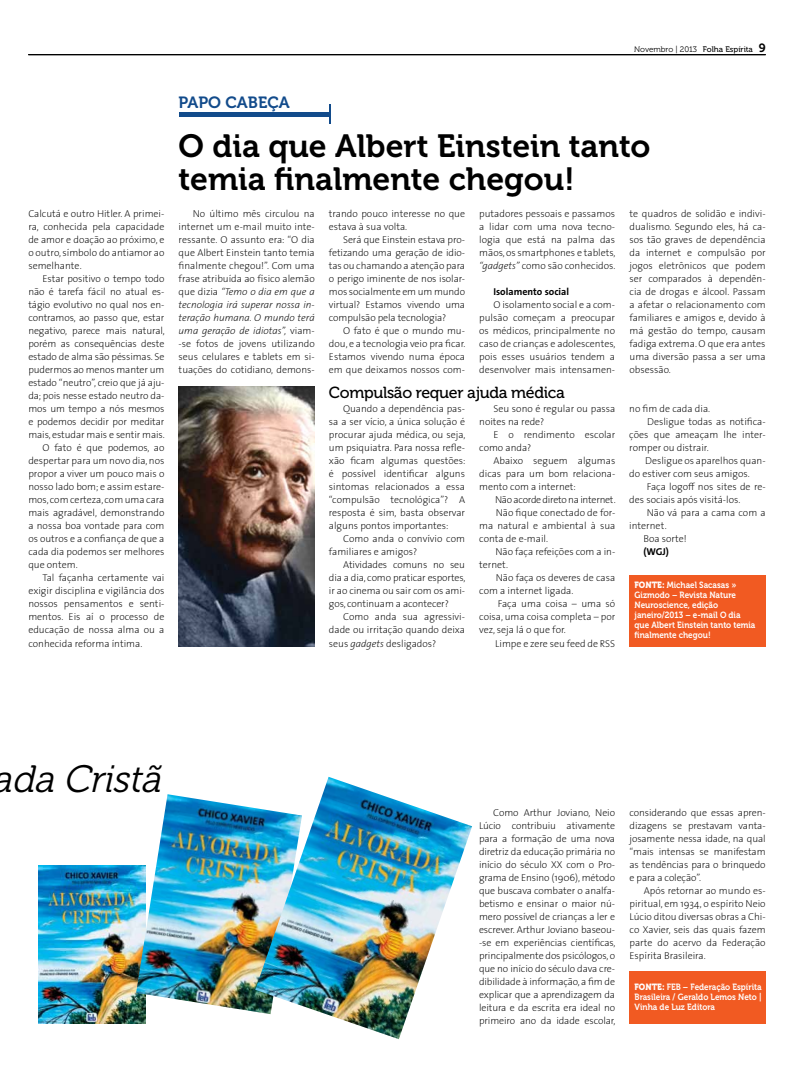
<style>
.page{position:relative;width:794px;height:1078px;background:#fff}
.page>*{position:absolute;margin:0;border:0;box-sizing:border-box;transform-origin:0 0}
.t1{font:italic 38px "Museo 300";color:#000}
.t2{font:32px/33px "Museo 700";color:#000}
.t3{font:16.2px "Museo 700";color:#124b8b}
.t4{font:16px "Museo 500";letter-spacing:-.02em;color:#000}
.t5{font:200 10px/13px "The Sans 2";color:#000;text-align:justify}
.t6{font:200 10px "The Sans 2";letter-spacing:-.025em;color:#000}
.t7{font:10px "The Sans 7 Bold Plain";color:#000}
.t8{font:9px/10px "Museo 700";color:#fff;scale:.9 1}
.t9{font:8px "Museo 300";letter-spacing:-.005em;color:#000}
.s1{font-family:"Museo 500"}
.s2{font-family:"Museo 700";font-size:12px}
.s3{font-style:italic}
.s4{font-family:"Museo 900"}
</style>
<div class="page">
<hr style="left:28px;top:54px;width:737px;height:1px;background:#000">
<div style="left:629px;top:574px;width:136px;height:72px;background:#f15a22"></div>
<div style="left:629px;top:971px;width:136px;height:52px;background:#f15a22"></div>
<div style="left:179px;top:111px;width:150px;height:5px;background:#124b8b"></div>
<svg style="left:329px;top:104px;width:1px;height:20px"></svg>
<img style="left:179px;top:386px;width:136px;height:260px">
<img style="left:39px;top:865px;width:107px;height:158px">
<img style="left:136px;top:794px;width:119px;height:219px">
<img style="left:255px;top:776px;width:217px;height:262px">
<p class="t9" style="left:634px;top:44px;width:133px">Novembro | 2013 <span class="s1">Folha Espírita</span> <span class="s2">9</span></p>
<p class="t5" style="left:28px;top:207px;width:138px">Calcutá e outro Hitler. A primei&shy;ra, conhecida pela capacidade de amor e doação ao próximo, e o outro, símbolo do antiamor ao semelhante.</p>
<p class="t5" style="left:43px;top:272px;width:123px">Estar positivo o tempo todo</p>
<p class="t5" style="left:28px;top:285px;width:138px">não é tarefa fácil no atual es-</p>
<p class="t5" style="left:28px;top:298px;width:138px">tágio evolutivo no qual nos en-</p>
<p class="t5" style="left:28px;top:311px;width:138px">contramos, ao passo que, estar</p>
<p class="t5" style="left:28px;top:324px;width:138px">negativo, parece mais natural,</p>
<p class="t5" style="left:28px;top:337px;width:138px">porém as consequências deste</p>
<p class="t5" style="left:28px;top:350px;width:138px">estado de alma são péssimas. Se</p>
<p class="t5" style="left:28px;top:363px;width:138px">pudermos ao menos manter um</p>
<p class="t5" style="left:28px;top:376px;width:138px">estado “neutro”, creio que já aju-</p>
<p class="t5" style="left:28px;top:389px;width:138px">da; pois nesse estado neutro da-</p>
<p class="t5" style="left:28px;top:402px;width:138px">mos um tempo a nós mesmos</p>
<p class="t5" style="left:28px;top:415px;width:138px">e podemos decidir por meditar</p>
<p class="t5" style="left:28px;top:428px;width:138px">mais, estudar mais e sentir mais.</p>
<p class="t5" style="left:43px;top:441px;width:123px">O fato é que podemos, ao</p>
<p class="t5" style="left:28px;top:454px;width:138px">despertar para um novo dia, nos</p>
<p class="t5" style="left:28px;top:467px;width:138px">propor a viver um pouco mais o</p>
<p class="t5" style="left:28px;top:480px;width:138px">nosso lado bom; e assim estare-</p>
<p class="t5" style="left:28px;top:493px;width:138px">mos, com certeza, com uma cara</p>
<p class="t5" style="left:28px;top:506px;width:138px">mais agradável, demonstrando</p>
<p class="t5" style="left:28px;top:519px;width:138px">a nossa boa vontade para com</p>
<p class="t5" style="left:28px;top:532px;width:138px">os outros e a confiança de que a</p>
<p class="t5" style="left:28px;top:545px;width:138px">cada dia podemos ser melhores</p>
<p class="t5" style="left:28px;top:558px;width:51px">que ontem.</p>
<p class="t5" style="left:43px;top:571px;width:123px">Tal façanha certamente vai</p>
<p class="t5" style="left:28px;top:584px;width:138px">exigir disciplina e vigilância dos</p>
<p class="t5" style="left:28px;top:597px;width:138px">nossos pensamentos e senti-</p>
<p class="t5" style="left:28px;top:610px;width:138px">mentos. Eis aí o processo de</p>
<p class="t5" style="left:28px;top:623px;width:138px">educação de nossa alma ou a</p>
<p class="t5" style="left:28px;top:636px;width:115px">conhecida reforma íntima.</p>
<h3 class="t3" style="left:179px;top:93px;width:113px">PAPO CABEÇA</h3>
<h2 class="t2" style="left:179px;top:129px;width:473px">O dia que Albert Einstein tanto temia finalmente chegou!</h2>
<p class="t5" style="left:179px;top:207px;width:138px;text-indent:14px">No último mês circulou na internet um e-mail muito inte&shy;ressante. O assunto era: “O dia que Albert Einstein tanto temia finalmente chegou!”. Com uma frase atribuída ao físico alemão que dizia <span class="s3">“Temo o dia em que a tecnologia irá superar nossa in&shy;teração humana. O mundo terá uma geração de idiotas”,</span> viam--se fotos de jovens utilizando seus celulares e tablets em si&shy;tuações do cotidiano, demons-</p>
<p class="t5" style="left:329px;top:207px;width:138px">trando pouco interesse no que estava à sua volta.</p>
<p class="t5" style="left:329px;top:233px;width:138px;text-indent:14px">Será que Einstein estava pro&shy;fetizando uma geração de idio&shy;tas ou chamando a atenção para o perigo iminente de nos isolar&shy;mos socialmente em um mundo virtual? Estamos vivendo uma compulsão pela tecnologia?</p>
<p class="t5" style="left:329px;top:324px;width:138px;text-indent:14px">O fato é que o mundo mu&shy;dou, e a tecnologia veio pra ficar.<br>Estamos vivendo numa época em que deixamos nossos com-</p>
<p class="t5" style="left:479px;top:207px;width:138px">putadores pessoais e passamos a lidar com uma nova tecno&shy;logia que está na palma das mãos, os smartphones e tablets, <span class="s3">“gadgets”</span> como são conhecidos.</p>
<p class="t7" style="left:493px;top:283px;width:77px">Isolamento social</p>
<p class="t5" style="left:479px;top:298px;width:138px;text-indent:14px">O isolamento social e a com&shy;pulsão começam a preocupar os médicos, principalmente no caso de crianças e adolescentes, pois esses usuários tendem a desenvolver mais intensamen-</p>
<h3 class="t4" style="left:329px;top:384px;width:237px">Compulsão requer ajuda médica</h3>
<p class="t5" style="left:329px;top:402px;width:138px;text-indent:14px">Quando a dependência pas&shy;sa a ser vício, a única solução é procurar ajuda médica, ou seja, um psiquiatra. Para nossa refle&shy;xão ficam algumas questões: é possível identificar alguns sintomas relacionados a essa “compulsão tecnológica”? A resposta é sim, basta observar alguns pontos importantes:</p>
<p class="t5" style="left:329px;top:532px;width:138px;text-indent:14px">Como anda o convívio com familiares e amigos?</p>
<p class="t5" style="left:329px;top:558px;width:138px;text-indent:14px">Atividades comuns no seu dia a dia, como praticar esportes, ir ao cinema ou sair com os ami&shy;gos, continuam a acontecer?</p>
<p class="t5" style="left:329px;top:610px;width:138px;text-indent:14px">Como anda sua agressivi&shy;dade ou irritação quando deixa seus <span class="s3">gadgets</span> desligados?</p>
<p class="t5" style="left:479px;top:402px;width:138px;text-indent:14px">Seu sono é regular ou passa noites na rede?</p>
<p class="t5" style="left:479px;top:428px;width:138px;text-indent:14px">E o rendimento escolar como anda?</p>
<p class="t5" style="left:479px;top:454px;width:138px;text-indent:14px">Abaixo seguem algumas dicas para um bom relaciona&shy;mento com a internet:</p>
<p class="t6" style="left:495px;top:491px;width:122px">Não acorde direto na internet.</p>
<p class="t5" style="left:495px;top:506px;width:121px">Não fique conectado de for-</p>
<p class="t5" style="left:479px;top:519px;width:138px">ma natural e ambiental à sua</p>
<p class="t5" style="left:479px;top:532px;width:70px">conta de e-mail.</p>
<p class="t5" style="left:495px;top:545px;width:121px">Não faça refeições com a in-</p>
<p class="t5" style="left:479px;top:558px;width:31px">ternet.</p>
<p class="t5" style="left:496px;top:571px;width:121px">Não faça os deveres de casa</p>
<p class="t5" style="left:479px;top:584px;width:96px">com a internet ligada.</p>
<p class="t5" style="left:498px;top:597px;width:119px">Faça uma coisa – uma só</p>
<p class="t5" style="left:479px;top:610px;width:138px">coisa, uma coisa completa – por</p>
<p class="t5" style="left:479px;top:623px;width:88px">vez, seja lá o que for.</p>
<p class="t5" style="left:495px;top:636px;width:122px">Limpe e zere seu feed de RSS</p>
<p class="t5" style="left:629px;top:207px;width:138px">te quadros de solidão e indivi&shy;dualismo. Segundo eles, há ca&shy;sos tão graves de dependência da internet e compulsão por jogos eletrônicos que podem ser comparados à dependên&shy;cia de drogas e álcool. Passam a afetar o relacionamento com familiares e amigos e, devido à má gestão do tempo, causam fadiga extrema. O que era antes uma diversão passa a ser uma obsessão.</p>
<p class="t5" style="left:629px;top:402px;width:82px">no fim de cada dia.</p>
<p class="t5" style="left:647px;top:415px;width:120px">Desligue todas as notifica-</p>
<p class="t5" style="left:629px;top:428px;width:138px">ções que ameaçam lhe inter-</p>
<p class="t5" style="left:629px;top:441px;width:81px">romper ou distrair.</p>
<p class="t5" style="left:645px;top:454px;width:122px">Desligue os aparelhos quan-</p>
<p class="t5" style="left:629px;top:467px;width:122px">do estiver com seus amigos.</p>
<p class="t5" style="left:647px;top:480px;width:120px">Faça logoff nos sites de re-</p>
<p class="t5" style="left:629px;top:493px;width:113px">des sociais após visitá-los.</p>
<p class="t5" style="left:646px;top:506px;width:120px">Não vá para a cama com a</p>
<p class="t5" style="left:629px;top:519px;width:39px">internet.</p>
<p class="t5" style="left:643px;top:532px;width:45px">Boa sorte!</p>
<p class="t7" style="left:643px;top:543px;width:27px">(WGJ)</p>
<p class="t8" style="left:634px;top:580px;width:136px"><span class="s4">FONTE:</span> Michael Sacasas »<br>Gizmodo – Revista Nature<br>Neuroscience, edição janeiro/2013 – e-mail O dia que Albert Einstein tanto temia finalmente chegou!</p>
<h1 class="t1" style="left:-8px;top:758px;width:180px">ada Cristã</h1>
<p class="t5" style="left:479px;top:805px;width:138px;text-indent:14px">Como Arthur Joviano, Neio Lúcio contribuiu ativamente para a formação de uma nova diretriz da educação primária no início do século XX com o Pro&shy;grama de Ensino (1906), método que buscava combater o analfa&shy;betismo e ensinar o maior nú&shy;mero possível de crianças a ler e escrever. Arthur Joviano baseou--se em experiências científicas, principalmente dos psicólogos, o que no início do século dava cre&shy;dibilidade à informação, a fim de explicar que a aprendizagem da leitura e da escrita era ideal no primeiro ano da idade escolar,</p>
<p class="t5" style="left:629px;top:805px;width:138px">considerando que essas apren&shy;dizagens se prestavam vanta&shy;josamente nessa idade, na qual “mais intensas se manifestam as tendências para o brinquedo e para a coleção”.</p>
<p class="t5" style="left:629px;top:883px;width:138px;text-indent:14px">Após retornar ao mundo es&shy;piritual, em 1934, o espírito Neio Lúcio ditou diversas obras a Chi&shy;co Xavier, seis das quais fazem parte do acervo da Federação Espírita Brasileira.</p>
<p class="t8" style="left:634px;top:981px;width:143px;text-align:justify"><span class="s4">FONTE:</span> FEB – Federação Espírita Brasileira / Geraldo Lemos Neto | Vinha de Luz Editora</p>
</div>
